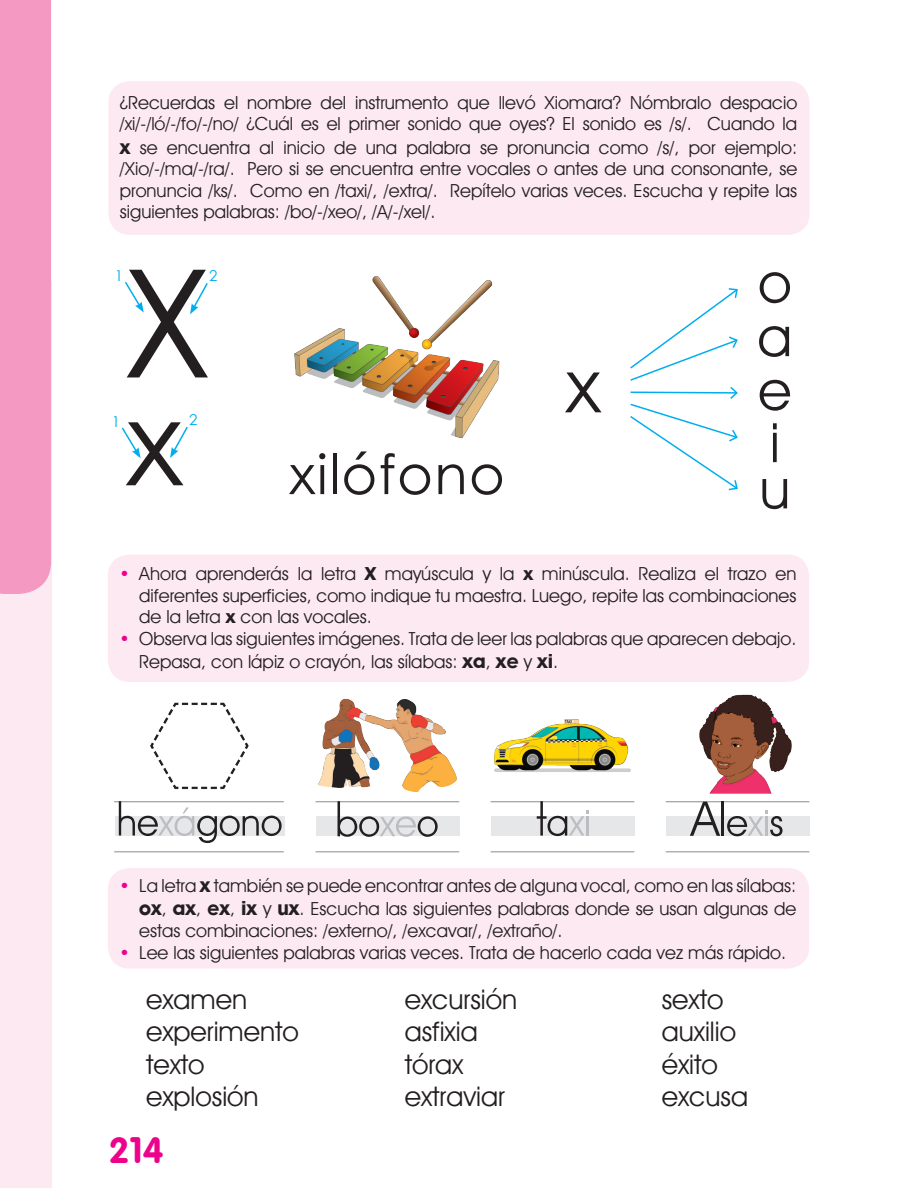
<style>
.page{position:relative;width:918px;height:1188px;background:#fff}
.page>*{position:absolute;margin:0;border:0;box-sizing:border-box;transform-origin:0 0}
.t1{font:150px "Century Gothic";color:#231f20}
.t2{font:118.5px "Century Gothic";color:#231f20}
.t3{font:75px "Century Gothic";color:#231f20}
.t4{font:54.75px "Century Gothic";letter-spacing:.025em;color:#231f20}
.t5{font:54.75px "Avant Guard SW";color:#231f20}
.t6{font:36px "VAG Rounded Bold";color:#ed028c}
.TEXTO{font:27px "Avant Guard SW";color:#231f20}
.TEXTO-2{font:18px/21.6px "Avant Guard SW";color:#231f20;text-align:justify}
.TEXTO-3{font:15px "Century Gothic";color:#00aeef}
.s1{font-weight:700;font-size:19.5px}
.s2{font-family:"Century Gothic";color:#ed028c}
.s3{font-weight:700}
.s4{font-family:"Century Gothic";font-weight:700;font-size:19.5px}
</style>
<div class="page">
<div style="left:0;top:282px;width:51px;height:906px;background:#fce9f1"></div>
<div style="left:0;top:0;width:51px;height:594px;background:#f499c2"></div>
<div style="left:666px;top:816px;width:144px;height:20px;background:#e6e7e9"></div>
<hr style="left:666px;top:801px;width:143px;height:1px;background:#939598">
<hr style="left:666px;top:851px;width:143px;height:1px;background:#939598">
<svg style="left:690px;top:802px;width:30px;height:34px"></svg>
<div style="left:316px;top:816px;width:144px;height:20px;background:#e6e7e9"></div>
<hr style="left:316px;top:801px;width:143px;height:1px;background:#939598">
<hr style="left:316px;top:851px;width:143px;height:1px;background:#939598">
<div style="left:115px;top:816px;width:169px;height:20px;background:linear-gradient(to bottom,#e6e7e9,#e6e7e9)"></div>
<hr style="left:114px;top:801px;width:170px;height:1px;background:#939598">
<hr style="left:114px;top:851px;width:170px;height:1px;background:#939598">
<div style="left:108px;top:555px;width:701px;height:127px;background:#fce9f1;border-radius:22px"></div>
<div style="left:108px;top:868px;width:701px;height:101px;background:#fce9f1;border-radius:22px"></div>
<div style="left:108px;top:81px;width:702px;height:154px;background:#fce9f1;border-radius:22px"></div>
<div style="left:491px;top:816px;width:144px;height:20px;background:#e6e7e9"></div>
<hr style="left:491px;top:801px;width:143px;height:1px;background:#939598">
<hr style="left:491px;top:851px;width:143px;height:1px;background:#939598">
<svg style="left:125px;top:282px;width:19px;height:31px"></svg>
<svg style="left:121px;top:427px;width:20px;height:31px"></svg>
<svg style="left:190px;top:283px;width:18px;height:31px"></svg>
<svg style="left:170px;top:426px;width:18px;height:32px"></svg>
<svg style="left:630px;top:288px;width:108px;height:203px"></svg>
<svg style="left:119px;top:801px;width:163px;height:42px"></svg>
<svg style="left:338px;top:801px;width:100px;height:36px"></svg>
<hr style="left:722px;top:802px;width:2px;height:34px;background:#231f20">
<svg style="left:727px;top:810px;width:56px;height:26px"></svg>
<svg style="left:537px;top:801px;width:52px;height:35px"></svg>
<img style="left:318px;top:699px;width:139px;height:94px">
<img style="left:494px;top:719px;width:137px;height:53px">
<img style="left:294px;top:276px;width:206px;height:163px">
<img style="left:699px;top:694px;width:93px;height:100px">
<img style="left:150px;top:702px;width:99px;height:88px">
<p class="TEXTO-2" style="left:120px;top:91px;width:679px">¿Recuerdas el nombre del instrumento que llevó Xiomara? Nómbralo despacio /xi/-/ló/-/fo/-/no/ ¿Cuál es el primer sonido que oyes? El sonido es /s/. Cuando la</p>
<p class="TEXTO-2" style="left:120px;top:136px;width:679px"><span class="s1">x</span> se encuentra al inicio de una palabra se pronuncia como /s/, por ejemplo: /Xio/-/ma/-/ra/. Pero si se encuentra entre vocales o antes de una consonante, se pronuncia /ks/. Como en /taxi/, /extra/. Repítelo varias veces. Escucha y repite las siguientes palabras: /bo/-/xeo/, /A/-/xel/.</p>
<p class="t1" style="left:122px;top:232px;width:93px">X</p>
<p class="TEXTO-3" style="left:209px;top:267px;width:10px">2</p>
<p class="TEXTO-3" style="left:115px;top:267px;width:10px">1</p>
<p class="TEXTO-3" style="left:112px;top:412px;width:10px">1</p>
<p class="TEXTO-3" style="left:189px;top:410px;width:10px">2</p>
<p class="t2" style="left:126px;top:370px;width:58px">x</p>
<p class="t4" style="left:289px;top:441px;width:217px">xilófono</p>
<p class="t3" style="left:565px;top:340px;width:37px">x</p>
<p class="t5" style="left:758px;top:250px;width:35px">o</p>
<p class="t5" style="left:758px;top:304px;width:36px">a</p>
<p class="t5" style="left:758px;top:357px;width:35px">e</p>
<p class="t5" style="left:770px;top:410px;width:11px">i</p>
<p class="t5" style="left:760px;top:456px;width:32px">u</p>
<p class="TEXTO-2" style="left:139px;top:563px;width:659px;text-indent:-20px"><span class="s2">•</span> Ahora aprenderás la letra <span class="s3">X</span> mayúscula y la <span class="s3">x</span> minúscula. Realiza el trazo en diferentes superficies, como indique tu maestra. Luego, repite las combinaciones de la letra <span class="s3">x</span> con las vocales.</p>
<p class="TEXTO-2" style="left:139px;top:627px;width:659px;line-height:23.4px;text-indent:-20px"><span class="s2">•</span> Observa las siguientes imágenes. Trata de leer las palabras que aparecen debajo.<br>Repasa, con lápiz o crayón, las sílabas: <span class="s1">xa</span>, <span class="s1">x</span><span class="s4">e</span> y <span class="s1">xi</span>.</p>
<p class="TEXTO-2" style="left:119px;top:874px;width:679px;line-height:23.4px;text-align:right"><span class="s2">•</span> La letra <span class="s1">x</span> también se puede encontrar antes de alguna vocal, como en las sílabas: <span class="s1">ox</span>, <span class="s1">ax</span>, <span class="s4">e</span><span class="s1">x</span>, <span class="s1">ix</span> y <span class="s1">ux</span>. Escucha las siguientes palabras donde se usan algunas de</p>
<p class="TEXTO-2" style="left:139px;top:920px;width:425px">estas combinaciones: /externo/, /excavar/, /extraño/.</p>
<p class="TEXTO-2" style="left:119px;top:941px;width:669px"><span class="s2">•</span> Lee las siguientes palabras varias veces. Trata de hacerlo cada vez más rápido.</p>
<p class="TEXTO" style="left:146px;top:983px;width:103px">examen</p>
<p class="TEXTO" style="left:146px;top:1015px;width:154px">experimento</p>
<p class="TEXTO" style="left:146px;top:1048px;width:60px">texto</p>
<p class="TEXTO" style="left:146px;top:1080px;width:114px">explosión</p>
<p class="t6" style="left:109px;top:1129px;width:56px">214</p>
<p class="TEXTO" style="left:405px;top:983px;width:114px">excursión</p>
<p class="TEXTO" style="left:405px;top:1015px;width:75px">asfixia</p>
<p class="TEXTO" style="left:405px;top:1048px;width:60px">tórax</p>
<p class="TEXTO" style="left:405px;top:1080px;width:102px">extraviar</p>
<p class="TEXTO" style="left:662px;top:983px;width:63px">sexto</p>
<p class="TEXTO" style="left:662px;top:1015px;width:76px">auxilio</p>
<p class="TEXTO" style="left:662px;top:1048px;width:58px">éxito</p>
<p class="TEXTO" style="left:662px;top:1080px;width:88px">excusa</p>
</div>
